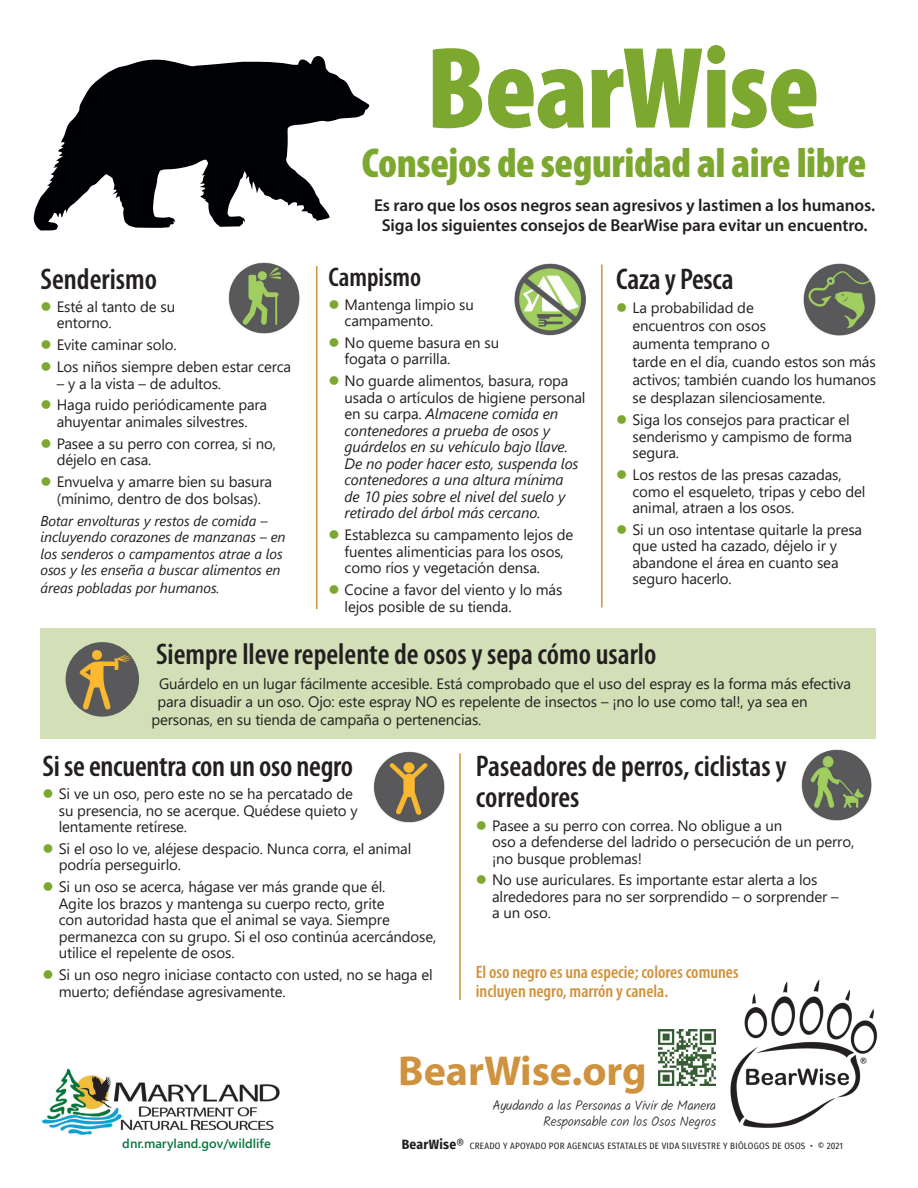
<style>
.page{position:relative;width:918px;height:1188px;background:#fff}
.page>*{position:absolute;margin:0;border:0;box-sizing:border-box;transform-origin:0 0}
.headline{font:900 condensed 117.15px "Myriad Pro";letter-spacing:-.01em;color:#7da830}
.headline-2{font:900 condensed 42px "Myriad Pro";letter-spacing:-.01em;color:#7da830}
.headline-3{font:700 42px "Myriad Pro";color:#cf923e}
.headline-4{font:600 condensed 30px/31.5px "Myriad Pro";color:#231f20}
.headline-5{font:600 condensed 27px "Myriad Pro";color:#231f20}
.t1{font:600 condensed 18px "Myriad Pro";color:#cf923e}
.body{font:600 17.25px/20.2px "Myriad Pro";letter-spacing:-.005em;color:#231f20;text-align:center}
.Spanish_body-tabs_gr{font:15px/16.5px "Segoe UI";letter-spacing:-.01em;color:#231f20}
.Spanish_body-tabs_gr-2{font:italic 15px/16.5px "Segoe UI";letter-spacing:-.01em;color:#231f20}
.body-2{font:15px "Segoe UI";letter-spacing:-.01em;color:#231f20}
.body-3{font:italic 14.25px/16.5px "Segoe UI";letter-spacing:-.005em;color:#231f20}
.headline-6{font:300 13.5px/15.8px "Kalam";letter-spacing:-.01em;color:#231f20;text-align:right}
.t2{font:600 12.75px "Segoe Media Center";color:#05753d}
.t3{font:9px "Fira Sans Condensed";letter-spacing:.03em;color:#231f20}
.s1{font-style:normal}
.s2{font-weight:700;font-size:13.5px}
.s3{font-size:13.5px}
</style>
<div class="page">
<img style="left:730px;top:979px;width:148px;height:149px">
<img style="left:659px;top:1029px;width:56px;height:57px">
<hr style="left:316px;top:266px;width:1px;height:343px;background:#cf923e">
<hr style="left:601px;top:265px;width:2px;height:343px;background:#cf923e">
<hr style="left:459px;top:753px;width:2px;height:247px;background:#cf923e">
<svg style="left:33px;top:56px;width:337px;height:175px;fill:#000105"></svg>
<img style="left:228px;top:262px;width:72px;height:72px">
<img style="left:515px;top:264px;width:71px;height:71px">
<img style="left:373px;top:752px;width:71px;height:70px">
<div style="left:40px;top:628px;width:836px;height:111px;background:#d2dfb7"></div>
<img style="left:66px;top:642px;width:73px;height:75px">
<img style="left:801px;top:749px;width:71px;height:72px">
<img style="left:804px;top:264px;width:72px;height:72px">
<img style="left:42px;top:1068px;width:238px;height:67px">
<h1 class="headline" style="left:426px;top:13px;width:395px">BearWise</h1>
<h1 class="headline-2" style="left:362px;top:136px;width:506px">Consejos de seguridad al aire libre</h1>
<h1 class="headline-4" style="left:40px;top:262px;width:118px">Senderismo</h1>
<p class="Spanish_body-tabs_gr" style="left:57px;top:297px;width:120px">Esté al tanto de su entorno.</p>
<p class="Spanish_body-tabs_gr" style="left:57px;top:335px;width:122px">Evite caminar solo.</p>
<p class="Spanish_body-tabs_gr" style="left:57px;top:357px;width:236px">Los niños siempre deben estar cerca</p>
<p class="Spanish_body-tabs_gr" style="left:57px;top:374px;width:166px">– y a la vista – de adultos.</p>
<p class="Spanish_body-tabs_gr" style="left:57px;top:396px;width:212px">Haga ruido periódicamente para ahuyentar animales silvestres.</p>
<p class="Spanish_body-tabs_gr" style="left:57px;top:434px;width:221px">Pasee a su perro con correa, si no, déjelo en casa.</p>
<p class="Spanish_body-tabs_gr" style="left:57px;top:472px;width:217px">Envuelva y amarre bien su basura (mínimo, dentro de dos bolsas).</p>
<p class="body-3" style="left:40px;top:510px;width:247px">Botar envolturas y restos de comida – incluyendo corazones de manzanas – en los senderos o campamentos atrae a los osos y les enseña a buscar alimentos en</p>
<p class="body-3" style="left:40px;top:578px;width:181px">áreas pobladas por humanos.</p>
<p class="body" style="left:374px;top:194px;width:503px">Es raro que los osos negros sean agresivos y lastimen a los humanos.<br>Siga los siguientes consejos de BearWise para evitar un encuentro.</p>
<h1 class="headline-5" style="left:328px;top:261px;width:94px">Campismo</h1>
<p class="Spanish_body-tabs_gr" style="left:345px;top:295px;width:131px">Mantenga limpio su campamento.</p>
<p class="Spanish_body-tabs_gr" style="left:345px;top:333px;width:156px">No queme basura en su fogata o parrilla.</p>
<p class="Spanish_body-tabs_gr-2" style="left:345px;top:370px;width:242px"><span class="s1">No guarde alimentos, basura, ropa usada o artículos de higiene personal en su carpa.</span> Almacene comida en contenedores a prueba de osos y guárdelos en su vehículo bajo llave.<br>De no poder hacer esto, suspenda los contenedores a una altura mínima<br>de 10 pies sobre el nivel del suelo y retirado del árbol más cercano.</p>
<p class="Spanish_body-tabs_gr" style="left:345px;top:525px;width:230px">Establezca su campamento lejos de fuentes alimenticias para los osos, como ríos y vegetación densa.</p>
<p class="Spanish_body-tabs_gr" style="left:345px;top:580px;width:219px">Cocine a favor del viento y lo más lejos posible de su tienda.</p>
<h1 class="headline-4" style="left:616px;top:262px;width:119px">Caza y Pesca</h1>
<p class="Spanish_body-tabs_gr" style="left:633px;top:298px;width:245px;line-height:18px">La probabilidad de<br>encuentros con osos<br>aumenta temprano o<br>tarde en el día, cuando estos son más activos; también cuando los humanos se desplazan silenciosamente.</p>
<p class="Spanish_body-tabs_gr" style="left:633px;top:410px;width:221px">Siga los consejos para practicar el senderismo y campismo de forma segura.</p>
<p class="Spanish_body-tabs_gr" style="left:633px;top:465px;width:234px">Los restos de las presas cazadas, como el esqueleto, tripas y cebo del animal, atraen a los osos.</p>
<p class="Spanish_body-tabs_gr" style="left:633px;top:520px;width:231px">Si un oso intentase quitarle la presa que usted ha cazado, déjelo ir y abandone el área en cuanto sea seguro hacerlo.</p>
<h1 class="headline-4" style="left:156px;top:638px;width:502px">Siempre lleve repelente de osos y sepa cómo usarlo</h1>
<p class="body-2" style="left:159px;top:669px;width:694px">Guárdelo en un lugar fácilmente accesible. Está comprobado que el uso del espray es la forma más efectiva</p>
<p class="body-2" style="left:158px;top:687px;width:652px">para disuadir a un oso. Ojo: este espray NO es repelente de insectos – ¡no lo use como tal!, ya sea en</p>
<p class="body-2" style="left:152px;top:705px;width:332px">personas, en su tienda de campaña o pertenencias.</p>
<h1 class="headline-4" style="left:43px;top:750px;width:312px">Si se encuentra con un oso negro</h1>
<p class="Spanish_body-tabs_gr" style="left:59px;top:784px;width:301px">Si ve un oso, pero este no se ha percatado de su presencia, no se acerque. Quédese quieto y lentamente retírese.</p>
<p class="Spanish_body-tabs_gr" style="left:59px;top:839px;width:354px">Si el oso lo ve, aléjese despacio. Nunca corra, el animal podría perseguirlo.</p>
<p class="Spanish_body-tabs_gr" style="left:59px;top:877px;width:379px">Si un oso se acerca, hágase ver más grande que él.<br>Agite los brazos y mantenga su cuerpo recto, grite<br>con autoridad hasta que el animal se vaya. Siempre permanezca con su grupo. Si el oso continúa acercándose, utilice el repelente de osos.</p>
<p class="Spanish_body-tabs_gr" style="left:59px;top:965px;width:375px">Si un oso negro iniciase contacto con usted, no se haga el muerto; defiéndase agresivamente.</p>
<h1 class="headline-4" style="left:476px;top:750px;width:312px">Paseadores de perros, ciclistas y corredores</h1>
<p class="Spanish_body-tabs_gr" style="left:492px;top:816px;width:364px">Pasee a su perro con correa. No obligue a un<br>oso a defenderse del ladrido o persecución de un perro, ¡no busque problemas!</p>
<p class="Spanish_body-tabs_gr" style="left:492px;top:871px;width:348px">No use auriculares. Es importante estar alerta a los alrededores para no ser sorprendido – o sorprender – a un oso.</p>
<p class="t1" style="left:476px;top:961px;width:264px">El oso negro es una especie; colores comunes</p>
<p class="t1" style="left:476px;top:980px;width:194px">incluyen negro, marrón y canela.</p>
<h1 class="headline-3" style="left:398px;top:1043px;width:250px">BearWise.org</h1>
<p class="t2" style="left:122px;top:1136px;width:150px">dnr.maryland.gov/wildlife</p>
<h1 class="headline-6" style="left:492px;top:1098px;width:225px">Ayudando a las Personas a Vivir de Manera<br>Responsable con los Osos Negros</h1>
<p class="t3" style="left:402px;top:1139px;width:443px"><span class="s2">BearWise</span><span class="s3">®</span> CREADO Y APOYADO POR AGENCIAS ESTATALES DE VIDA SILVESTRE Y BIÓLOGOS DE OSOS • © 2021</p>
</div>
